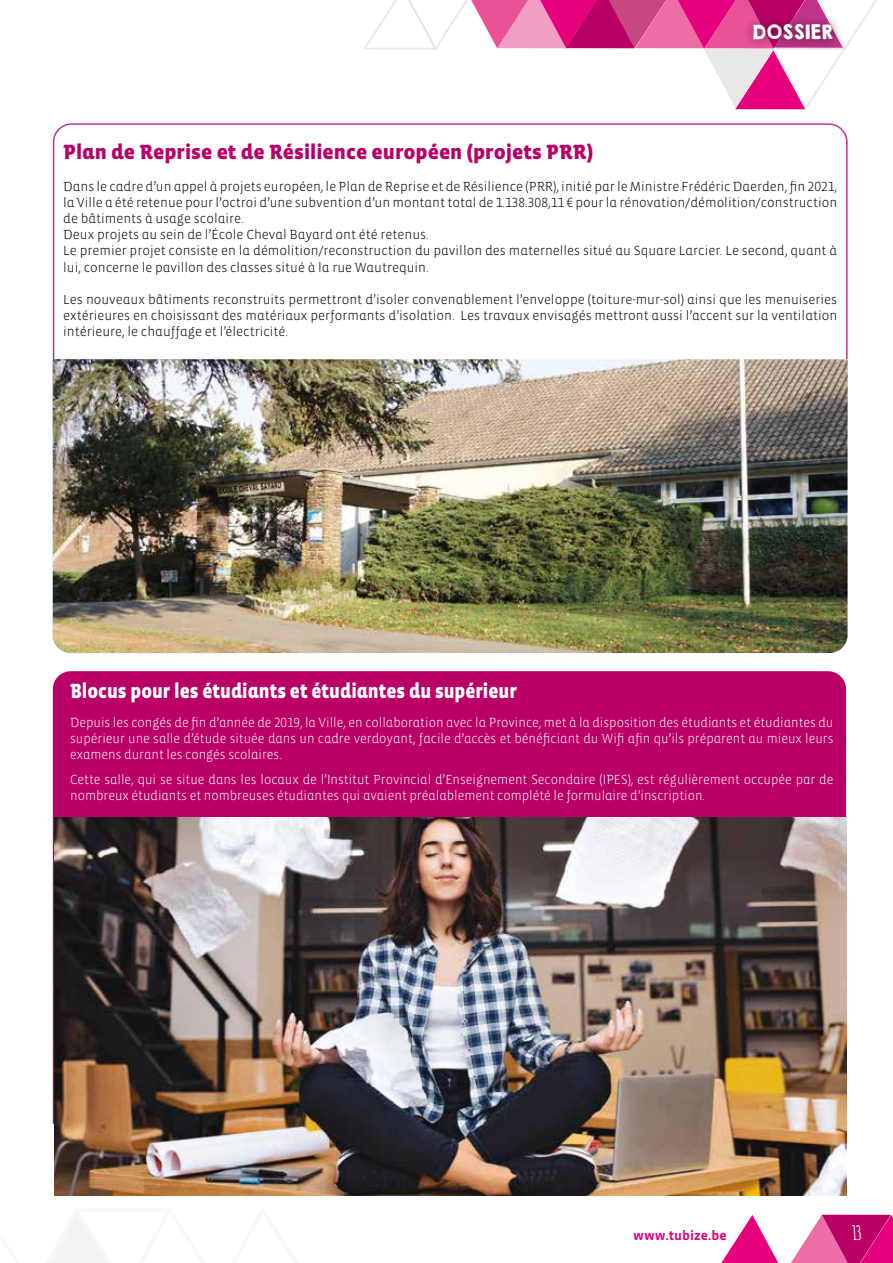
<style>
.page{position:relative;width:893px;height:1263px;background:#fff}
.page>*{position:absolute;margin:0;border:0;box-sizing:border-box;transform-origin:0 0}
.t1{font:900 21px "Vista Sans Alt";color:#ba0067}
.t2{font:900 21px "Vista Sans Alt";color:#fff;scale:.89 1}
.t3{font:700 19.5px "Amatic";color:#fff}
.t4{font:18px "KGHAPPY Solid";letter-spacing:-.05em;color:#fff}
.t5{font:300 13.5px/16.2px "Vista Sans Alt";color:#000}
.t6{font:300 13.5px/16.2px "Vista Sans Alt";color:#fff;text-align:justify;scale:.96 1}
.t7{font:700 13.5px "Vista Sans Alt";color:#e6007d}
</style>
<div class="page">
<div style="left:53px;top:671px;width:793px;height:453px;background:#ba0067"></div>
<img style="left:53px;top:359px;width:795px;height:294px">
<img style="left:54px;top:817px;width:792px;height:379px">
<svg style="left:234px;top:1210px;width:63px;height:53px"></svg>
<svg style="left:48px;top:1210px;width:154px;height:53px"></svg>
<svg style="left:364px;top:0;width:513px;height:110px"></svg>
<img style="left:744px;top:15px;width:98px;height:34px">
<img style="left:772px;top:48px;width:70px;height:1px">
<img style="left:825px;top:15px;width:17px;height:31px">
<img style="left:756px;top:15px;width:39px;height:33px">
<svg style="left:721px;top:1215px;width:57px;height:48px"></svg>
<svg style="left:791px;top:1215px;width:102px;height:48px"></svg>
<h3 class="t4" style="left:752px;top:18px;width:83px">DOSSIER</h3>
<h1 class="t1" style="left:63px;top:141px;width:531px">Plan de Reprise et de Résilience européen (projets PRR)</h1>
<p class="t5" style="left:63px;top:178px;width:775px">Dans le cadre d’un appel à projets européen, le Plan de Reprise et de Résilience (PRR), initié par le Ministre Frédéric Daerden, fin 2021, la Ville a été retenue pour l’octroi d’une subvention d’un montant total de 1.138.308,11 € pour la rénovation/démolition/construction de bâtiments à usage scolaire.<br>Deux projets au sein de l’École Cheval Bayard ont été retenus.<br>Le premier projet consiste en la démolition/reconstruction du pavillon des maternelles situé au Square Larcier. Le second, quant à lui, concerne le pavillon des classes situé à la rue Wautrequin.</p>
<p class="t5" style="left:63px;top:292px;width:775px;text-align:justify">Les nouveaux bâtiments reconstruits permettront d’isoler convenablement l’enveloppe (toiture-mur-sol) ainsi que les menuiseries extérieures en choisissant des matériaux performants d’isolation. Les travaux envisagés mettront aussi l’accent sur la ventilation intérieure, le chauffage et l’électricité.</p>
<h1 class="t2" style="left:70px;top:680px;width:503px">Blocus pour les étudiants et étudiantes du supérieur</h1>
<p class="t6" style="left:70px;top:715px;width:797px">Depuis les congés de fin d’année de 2019, la Ville, en collaboration avec la Province, met à la disposition des étudiants et étudiantes du supérieur une salle d’étude située dans un cadre verdoyant, facile d’accès et bénéficiant du Wifi afin qu’ils préparent au mieux leurs examens durant les congés scolaires.</p>
<p class="t6" style="left:70px;top:772px;width:797px">Cette salle, qui se situe dans les locaux de l’Institut Provincial d’Enseignement Secondaire (IPES), est régulièrement occupée par de nombreux étudiants et nombreuses étudiantes qui avaient préalablement complété le formulaire d’inscription.</p>
<p class="t7" style="left:633px;top:1228px;width:95px">www.tubize.be</p>
<h2 class="t3" style="left:852px;top:1219px;width:10px">13</h2>
</div>
